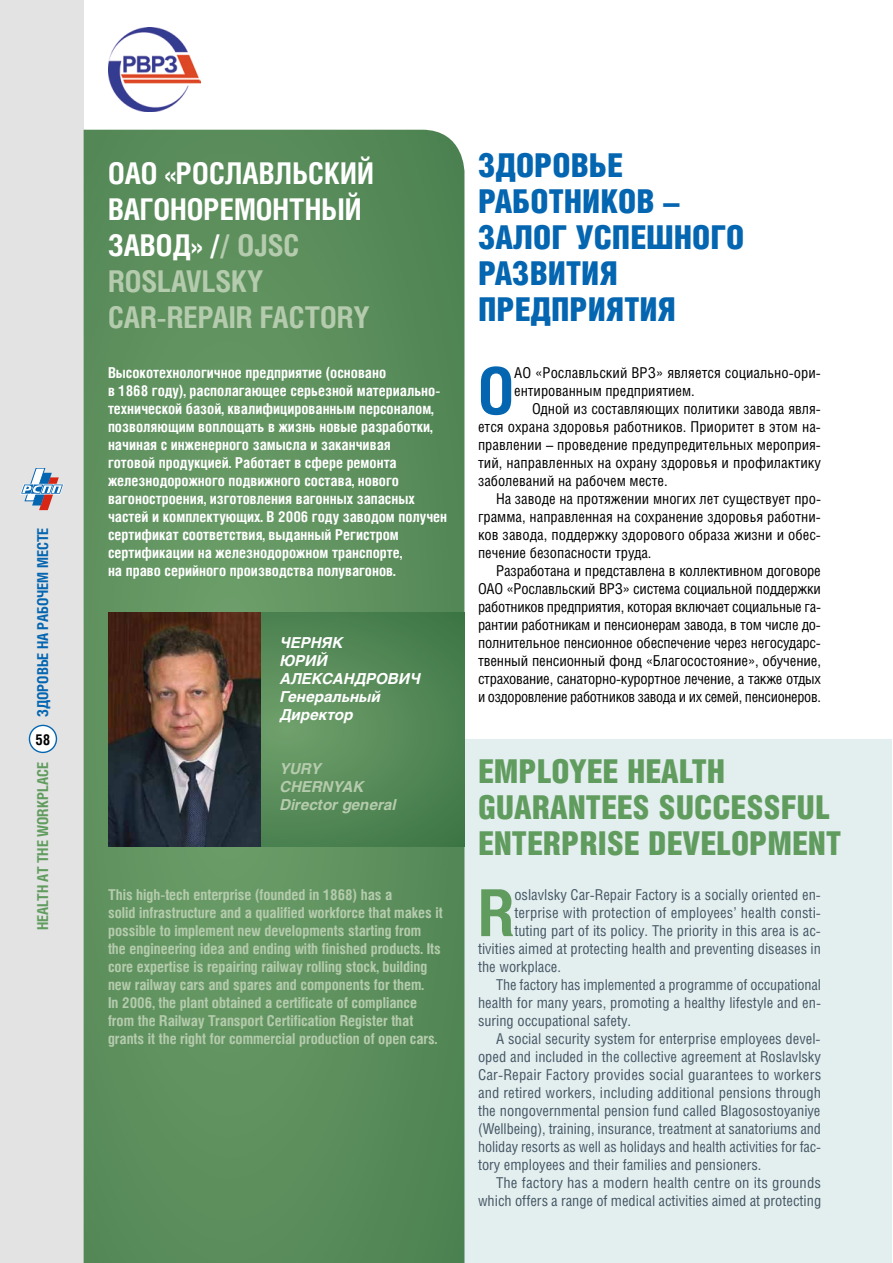
<style>
.page{position:relative;width:893px;height:1263px;background:#fff}
.page>*{position:absolute;margin:0;border:0;box-sizing:border-box;transform-origin:0 0}
.t1{font:700 64.8px "Helios Cond";color:#0465b1}
.t2{font:700 64.8px "Helios Cond";color:#619c5f}
.t3{font:900 33px/36px "Helios Cond";color:#619c5f}
.t4{font:900 33px/36px "Helios Cond";color:#0465b1}
.t5{font:700 30px/36px "Helios Cond";color:#fff}
.t6{font:15px "Helios Cond";color:#455764}
.t7{font:15px/18px "Helios Cond";color:#000;text-align:justify}
.t8{font:700 15px/18px "Helios Cond";color:#fff}
.t9{font:700 15px/18px "Helios Cond";color:#b5cbad}
.t10{font:italic 700 15px/18px "Helios";color:#fff}
.t11{font:italic 700 15px/18px "Helios";color:#b5cbad}
.t12{font:700 15px "Helios Cond";color:#0465b1}
.t13{font:700 15px "Helios Cond";color:#619c5f}
.t14{font:700 15px "Helios Cond";color:#000}
.s1{color:#b5cbad}
</style>
<div class="page">
<div style="left:0;top:739px;width:892px;height:524px;background:#e3eeef"></div>
<div style="left:0;top:0;width:84px;height:1263px;background:#e3e3e3"></div>
<svg style="left:20px;top:468px;width:44px;height:42px"></svg>
<div style="left:29px;top:725px;width:27px;height:27px;background:#fff;border-radius:50%"></div>
<div style="left:29px;top:725px;width:28px;height:28px;border:1px solid #0465b1;border-radius:50%"></div>
<svg style="left:84px;top:130px;width:380px;height:1133px;background:#5c8f5d"></svg>
<img style="left:108px;top:28px;width:93px;height:83px">
<svg style="left:260px;top:612px;width:204px;height:234px;background:#548856"></svg>
<img style="left:108px;top:612px;width:152px;height:234px">
<p class="t12" style="left:34px;top:717px;width:191px;rotate:-90deg">ЗДОРОВЬЕ НА РАБОЧЕМ МЕСТЕ</p>
<p class="t14" style="left:35px;top:730px;width:17px">58</p>
<p class="t13" style="left:34px;top:930px;width:169px;rotate:-90deg">HEALTH AT THE WORKPLACE</p>
<h3 class="t5" style="left:108px;top:154px;width:267px">ОАО «РОСЛАВЛЬСКИЙ<br>ВАГОНОРЕМОНТНЫЙ<br>ЗАВОД» /<span class="s1">/ OJSC<br>ROSLAVLSKY<br>CAR-REPAIR FACTORY</span></h3>
<p class="t8" style="left:108px;top:363px;width:341px">Высокотехнологичное предприятие (основано<br>в 1868 году), располагающее серьезной материально&shy;технической базой, квалифицированным персоналом, позволяющим воплощать в жизнь новые разработки, начиная с инженерного замысла и заканчивая<br>готовой продукцией. Работает в сфере ремонта железнодорожного подвижного состава, нового вагоностроения, изготовления вагонных запасных частей и комплектующих. В 2006 году заводом получен сертификат соответствия, выданный Регистром сертификации на железнодорожном транспорте,<br>на право серийного производства полувагонов.</p>
<p class="t10" style="left:280px;top:634px;width:142px">ЧЕРНЯК<br>ЮРИЙ<br>АЛЕКСАНДРОВИЧ<br>Генеральный<br>Директор</p>
<p class="t11" style="left:280px;top:760px;width:118px">YURY<br>CHERNYAK<br>Director general</p>
<p class="t9" style="left:108px;top:885px;width:336px">This high-tech enterprise (founded in 1868) has a<br>solid infrastructure and a qualified workforce that makes it possible to implement new developments starting from the engineering idea and ending with finished products. Its core expertise is repairing railway rolling stock, building new railway cars and spares and components for them.<br>In 2006, the plant obtained a certificate of compliance from the Railway Transport Certification Register that grants it the right for commercial production of open cars.</p>
<h2 class="t4" style="left:478px;top:147px;width:268px">ЗДОРОВЬЕ<br>РАБОТНИКОВ –<br>ЗАЛОГ УСПЕШНОГО<br>РАЗВИТИЯ<br>ПРЕДПРИЯТИЯ</h2>
<h1 class="t1" style="left:478px;top:352px;width:38px">О</h1>
<p class="t7" style="left:514px;top:363px;width:308px">АО «Рославльский ВРЗ» является социально-ори&shy;ентированным предприятием.</p>
<p class="t7" style="left:478px;top:399px;width:345px;text-indent:54px">Одной из составляющих политики завода явля&shy;ется охрана здоровья работников. Приоритет в этом на&shy;правлении – проведение предупредительных мероприя&shy;тий, направленных на охрану здоровья и профилактику заболеваний на рабочем месте.</p>
<p class="t7" style="left:478px;top:489px;width:344px;text-indent:18px">На заводе на протяжении многих лет существует про&shy;грамма, направленная на сохранение здоровья работни&shy;ков завода, поддержку здорового образа жизни и обес&shy;печение безопасности труда.</p>
<p class="t7" style="left:478px;top:561px;width:345px;text-indent:18px">Разработана и представлена в коллективном договоре ОАО «Рославльский ВРЗ» система социальной поддержки работников предприятия, которая включает социальные га&shy;рантии работникам и пенсионерам завода, в том числе до&shy;полнительное пенсионное обеспечение через негосударс&shy;твенный пенсионный фонд «Благосостояние», обучение, страхование, санаторно-курортное лечение, а также отдых и оздоровление работников завода и их семей, пенсионеров.</p>
<h2 class="t3" style="left:478px;top:753px;width:365px">EMPLOYEE HEALTH<br>GUARANTEES SUCCESSFUL<br>ENTERPRISE DEVELOPMENT</h2>
<h1 class="t2" style="left:478px;top:874px;width:38px">R</h1>
<p class="t6" style="left:514px;top:886px;width:308px">oslavlsky Car-Repair Factory is a socially oriented en-</p>
<p class="t6" style="left:514px;top:904px;width:308px">terprise with protection of employees’ health consti-</p>
<p class="t6" style="left:514px;top:922px;width:308px">tuting part of its policy. The priority in this area is ac-</p>
<p class="t6" style="left:478px;top:940px;width:344px">tivities aimed at protecting health and preventing diseases in</p>
<p class="t6" style="left:478px;top:958px;width:85px">the workplace.</p>
<p class="t6" style="left:496px;top:976px;width:327px">The factory has implemented a programme of occupational</p>
<p class="t6" style="left:478px;top:994px;width:345px">health for many years, promoting a healthy lifestyle and en-</p>
<p class="t6" style="left:478px;top:1012px;width:155px">suring occupational safety.</p>
<p class="t6" style="left:496px;top:1030px;width:326px">A social security system for enterprise employees devel-</p>
<p class="t6" style="left:478px;top:1048px;width:344px">oped and included in the collective agreement at Roslavlsky</p>
<p class="t6" style="left:478px;top:1066px;width:345px">Car-Repair Factory provides social guarantees to workers</p>
<p class="t6" style="left:478px;top:1084px;width:345px">and retired workers, including additional pensions through</p>
<p class="t6" style="left:478px;top:1102px;width:344px">the nongovernmental pension fund called Blagosostoyaniye</p>
<p class="t6" style="left:478px;top:1120px;width:345px">(Wellbeing), training, insurance, treatment at sanatoriums and</p>
<p class="t6" style="left:478px;top:1138px;width:344px">holiday resorts as well as holidays and health activities for fac-</p>
<p class="t6" style="left:478px;top:1156px;width:285px">tory employees and their families and pensioners.</p>
<p class="t6" style="left:496px;top:1174px;width:326px">The factory has a modern health centre on its grounds</p>
<p class="t6" style="left:478px;top:1192px;width:345px">which offers a range of medical activities aimed at protecting</p>
</div>
